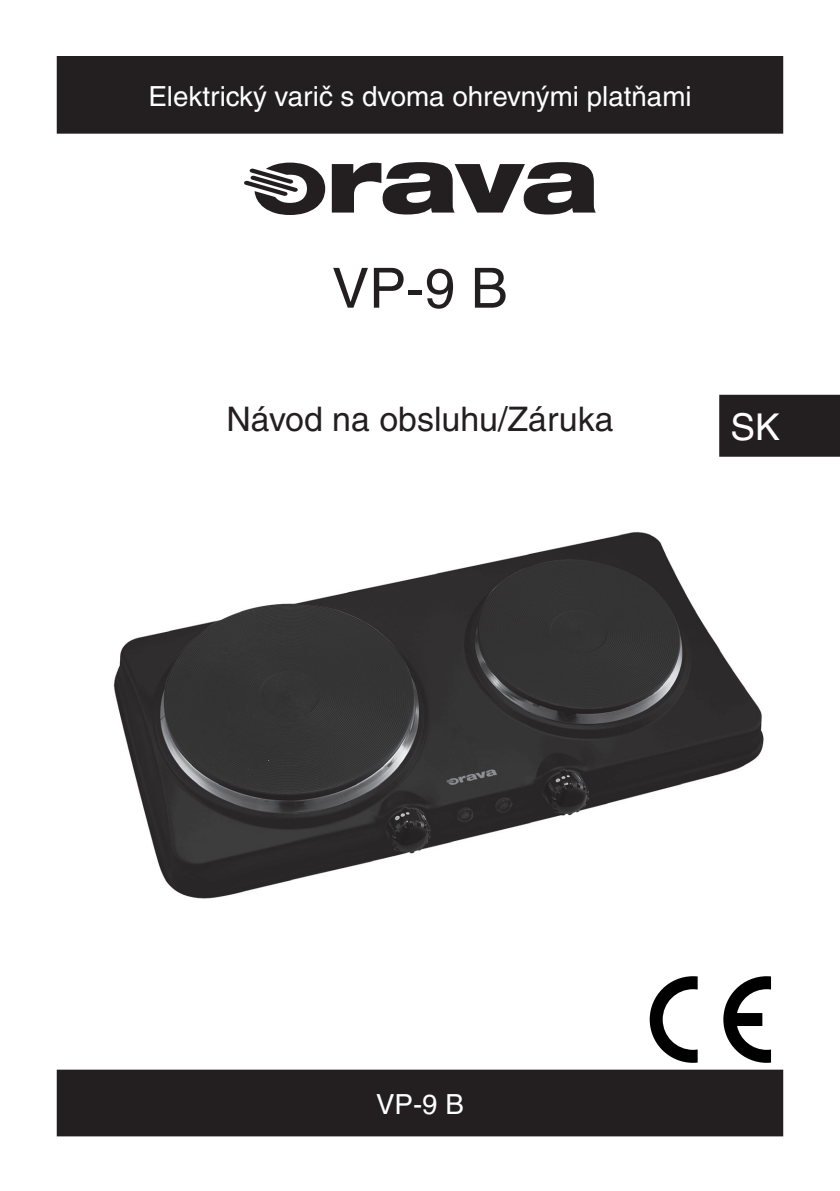
<style>
.page{position:relative;width:840px;height:1191px;background:#fff}
.page>*{position:absolute;margin:0;border:0;box-sizing:border-box;transform-origin:0 0}
.t1{font:55.4px "Helvetica CE";color:#231f20}
.t2{font:37px "Helvetica CE";color:#fff}
.t3{font:33.8px "Helvetica CE";color:#231f20}
.t4{font:27.8px "Helvetica CE";color:#fff}
</style>
<div class="page">
<div style="left:57px;top:57px;width:725px;height:76px;background:#231f20"></div>
<div style="left:57px;top:56px;width:725px;height:78px;border:2px solid #231f20"></div>
<div style="left:57px;top:1070px;width:725px;height:65px;background:#231f20"></div>
<div style="left:57px;top:1069px;width:725px;height:67px;border:2px solid #231f20"></div>
<div style="left:719px;top:395px;width:120px;height:62px;background:#231f20"></div>
<svg style="left:331px;top:162px;width:264px;height:52px"></svg>
<svg style="left:244px;top:163px;width:81px;height:52px"></svg>
<svg style="left:723px;top:976px;width:47px;height:86px"></svg>
<svg style="left:649px;top:976px;width:48px;height:86px"></svg>
<img style="left:113px;top:532px;width:651px;height:367px">
<p class="t4" style="left:148px;top:80px;width:544px">Elektrický varič s dvoma ohrevnými platňami</p>
<h1 class="t1" style="left:332px;top:256px;width:177px">VP-9 B</h1>
<p class="t3" style="left:226px;top:399px;width:388px">Návod na obsluhu/Záruka</p>
<h2 class="t2" style="left:730px;top:405px;width:51px">SK</h2>
<p class="t4" style="left:376px;top:1087px;width:89px">VP-9 B</p>
</div>
